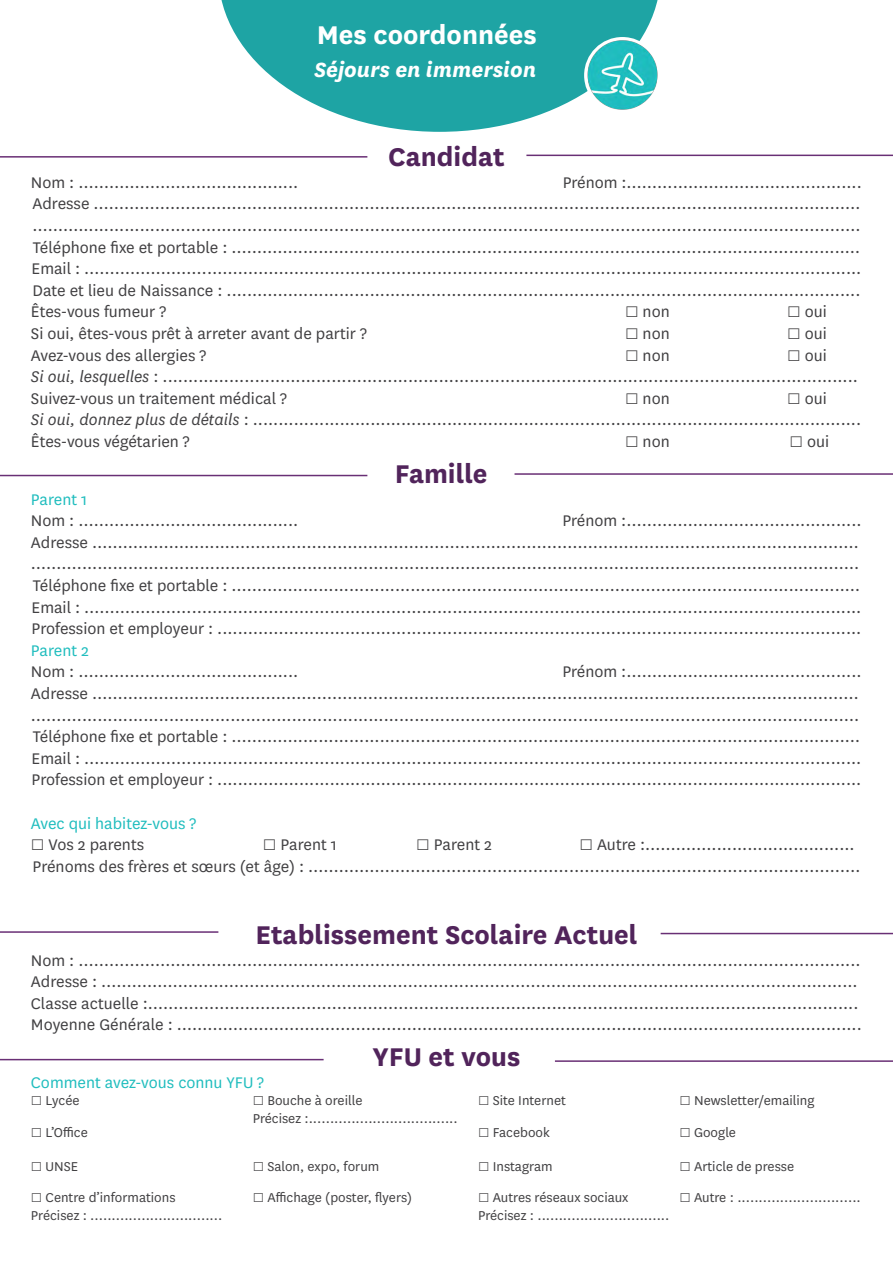
<style>
.page{position:relative;width:893px;height:1263px;background:#fff}
.page>*{position:absolute;margin:0;border:0;box-sizing:border-box;transform-origin:0 0}
.t1{font:700 30px "National";color:#51245b}
.t2{font:700 30px "National";color:#fff}
.t3{font:italic 700 24px "National";color:#fff}
.t4{font:18px/21.6px "National";color:#414042}
.t5{font:18px "National";color:#20bdbe}
.t6{font:15px/18px "National";color:#414042}
.s1{font-style:italic}
</style>
<div class="page">
<svg style="left:221px;top:0;width:437px;height:132px;fill:#1ea4a4"></svg>
<img style="left:581px;top:40px;width:77px;height:75px">
<hr style="left:0;top:156px;width:367px;height:2px;background:#692f75">
<hr style="left:526px;top:155px;width:367px;height:1px;background:#692f75">
<hr style="left:0;top:475px;width:367px;height:1px;background:#692f75">
<hr style="left:514px;top:473px;width:379px;height:2px;background:#692f75">
<hr style="left:0;top:931px;width:218px;height:2px;background:#692f75">
<hr style="left:661px;top:933px;width:232px;height:1px;background:#692f75">
<hr style="left:0;top:1059px;width:324px;height:1px;background:#692f75">
<hr style="left:555px;top:1060px;width:338px;height:2px;background:#692f75">
<h1 class="t2" style="left:317px;top:13px;width:221px">Mes coordonnées</h1>
<h2 class="t3" style="left:314px;top:53px;width:224px">Séjours en immersion</h2>
<h1 class="t1" style="left:388px;top:136px;width:118px">Candidat</h1>
<p class="t4" style="left:31px;top:171px;width:832px;text-align:justify;text-indent:532px">Prénom :…………………………….............<br>Adresse ………………........……………………………………………..…………………………..………………………………… ………..........................................................................…………………………………………………………………….<br>Téléphone fixe et portable : ………….........................................……………………………..................................… Email : ……………………………………................................……………...............................................................<br>Date et lieu de Naissance : .....………................................……………...............................................................<br>Êtes-vous fumeur ?</p>
<p class="t4" style="left:31px;top:171px;width:269px">Nom : ……………………………..........</p>
<p class="t4" style="left:625px;top:300px;width:46px">□ non</p>
<p class="t4" style="left:787px;top:300px;width:41px">□ oui</p>
<p class="t4" style="left:31px;top:322px;width:337px">Si oui, êtes-vous prêt à arreter avant de partir ?</p>
<p class="t4" style="left:625px;top:322px;width:46px">□ non</p>
<p class="t4" style="left:787px;top:322px;width:41px">□ oui</p>
<p class="t4" style="left:31px;top:343px;width:177px">Avez-vous des allergies ?</p>
<p class="t4" style="left:625px;top:343px;width:46px">□ non</p>
<p class="t4" style="left:31px;top:343px;width:828px;text-indent:756px">□ oui<br><span class="s1">Si oui, lesquelles</span> : ........................................................................................................................................<br>Suivez-vous un traitement médical ?</p>
<p class="t4" style="left:31px;top:387px;width:832px;text-indent:756px">□ oui<br><span class="s1">Si oui, donnez plus de détails</span> : .......................................................................................................................<br>Êtes-vous végétarien ?</p>
<p class="t4" style="left:625px;top:387px;width:46px">□ non</p>
<p class="t4" style="left:625px;top:430px;width:46px">□ non</p>
<p class="t4" style="left:790px;top:430px;width:41px">□ oui</p>
<h1 class="t1" style="left:395px;top:453px;width:94px">Famille</h1>
<p class="t5" style="left:31px;top:487px;width:58px">Parent 1</p>
<p class="t4" style="left:31px;top:509px;width:269px">Nom : ……………………………..........</p>
<p class="t4" style="left:31px;top:509px;width:832px;text-indent:531px">Prénom :…………………………….............<br>Adresse ………………........……………………………………………..…………………………..………………………………… ………..........................................................................…………………………………………………………………….<br>Téléphone fixe et portable : ………….........................................……………………………..................................… Email : ……………………………………................................……………...............................................................<br>Profession et employeur : .....………................................…………….................................................................</p>
<p class="t5" style="left:31px;top:639px;width:60px">Parent 2</p>
<p class="t4" style="left:31px;top:660px;width:269px">Nom : ……………………………..........</p>
<p class="t4" style="left:31px;top:660px;width:832px;text-indent:531px">Prénom :…………………………….............<br>Adresse ………………........……………………………………………..…………………………..………………………………… ………..........................................................................…………………………………………………………………….<br>Téléphone fixe et portable : ………….........................................……………………………..................................… Email : ……………………………………................................……………...............................................................<br>Profession et employeur : .....………................................…………….................................................................</p>
<p class="t5" style="left:31px;top:811px;width:167px">Avec qui habitez-vous ?</p>
<p class="t4" style="left:31px;top:833px;width:115px">□ Vos 2 parents</p>
<p class="t4" style="left:263px;top:833px;width:76px">□ Parent 1</p>
<p class="t4" style="left:416px;top:833px;width:77px">□ Parent 2</p>
<p class="t4" style="left:33px;top:833px;width:829px;text-indent:547px">□ Autre :………….............................<br>Prénoms des frères et sœurs (et âge) : ………………………………………………………………….........……………………</p>
<h1 class="t1" style="left:255px;top:913px;width:384px">Etablissement Scolaire Actuel</h1>
<p class="t4" style="left:31px;top:948px;width:832px">Nom : ………………………………………..……………………..…………………………..……..........................................<br>Adresse : ……………………………………………………………..………………................................……………….........<br>Classe actuelle :…………………………………..…………………………….….............................................................<br>Moyenne Générale : …………………………………………………………………................................……………….........</p>
<h1 class="t1" style="left:373px;top:1036px;width:149px">YFU et vous</h1>
<p class="t5" style="left:31px;top:1071px;width:235px">Comment avez-vous connu YFU ?</p>
<p class="t6" style="left:31px;top:1091px;width:50px">□ Lycée</p>
<p class="t6" style="left:253px;top:1091px;width:207px">□ Bouche à oreille<br>Précisez :...................................</p>
<p class="t6" style="left:478px;top:1091px;width:89px">□ Site Internet</p>
<p class="t6" style="left:679px;top:1091px;width:137px">□ Newsletter/emailing</p>
<p class="t6" style="left:31px;top:1122px;width:58px">□ L’Office</p>
<p class="t6" style="left:478px;top:1122px;width:73px">□ Facebook</p>
<p class="t6" style="left:679px;top:1122px;width:58px">□ Google</p>
<p class="t6" style="left:31px;top:1157px;width:49px">□ UNSE</p>
<p class="t6" style="left:253px;top:1157px;width:128px">□ Salon, expo, forum</p>
<p class="t6" style="left:478px;top:1157px;width:76px">□ Instagram</p>
<p class="t6" style="left:679px;top:1157px;width:116px">□ Article de presse</p>
<p class="t6" style="left:31px;top:1188px;width:193px">□ Centre d’informations<br>Précisez : ...............................</p>
<p class="t6" style="left:253px;top:1188px;width:161px">□ Affichage (poster, flyers)</p>
<p class="t6" style="left:478px;top:1188px;width:193px">□ Autres réseaux sociaux<br>Précisez : ...............................</p>
<p class="t6" style="left:679px;top:1188px;width:183px">□ Autre : .............................</p>
</div>
